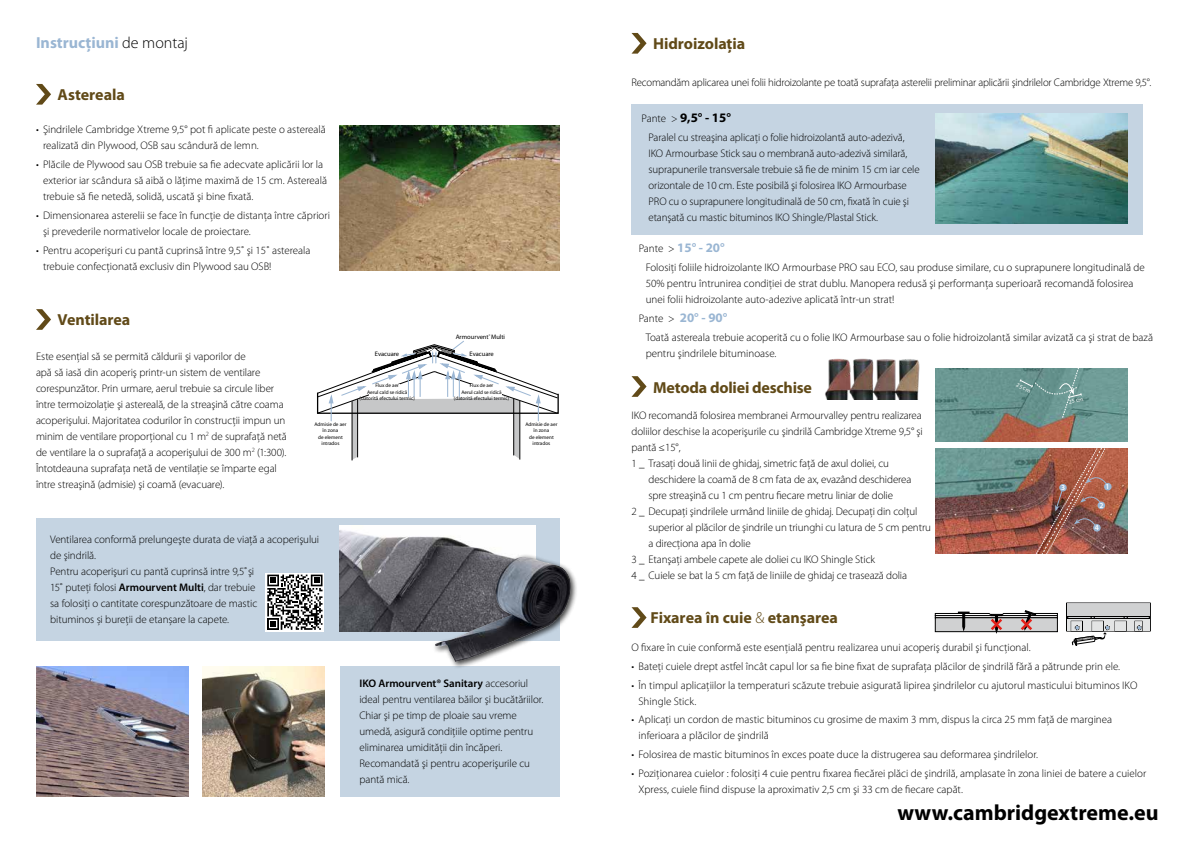
<style>
.page{position:relative;width:1191px;height:842px;background:#fff}
.page>*{position:absolute;margin:0;border:0;box-sizing:border-box;transform-origin:0 0}
.t1{font:700 22px "Myriad Pro";color:#000}
.t2{font:700 16px "Myriad Pro";letter-spacing:-.005em;color:#614a18}
.t3{font:700 16px "Myriad Pro";color:#9ab6d3}
.t4{font:700 13px "Myriad Pro";color:#9ab6d3}
.t5{font:700 13px "Myriad Pro";color:#000}
.t6{font:300 11px/16px "Myriad Pro";letter-spacing:-.005em;color:#000}
.t7{font:600 7.5px "Myriad Pro";color:#fff}
.t8{font:6.5px "Myriad Pro";color:#000}
.t9{font:6px "Myriad Pro";color:#fff}
.t10{font:5.2px/6.2px "Myriad Pro";color:#000;text-align:center}
.s1{font-weight:300;color:#000}
.s2{font-weight:600}
.s3{font-weight:300;font-size:11px}
.s4{font-weight:300;font-size:11px;color:#000}
.s5{font-weight:300}
</style>
<div class="page">
<div style="left:631px;top:104px;width:511px;height:131px;background:#c5d4e2"></div>
<div style="left:340px;top:666px;width:219px;height:131px;background:#c5d4e2"></div>
<svg style="left:36px;top:84px;width:15px;height:21px"></svg>
<svg style="left:36px;top:309px;width:15px;height:21px"></svg>
<svg style="left:317px;top:340px;width:242px;height:120px"></svg>
<div style="left:36px;top:518px;width:523px;height:122px;background:#c5d4e2"></div>
<img style="left:340px;top:526px;width:196px;height:105px">
<div style="left:432px;top:554px;width:146px;height:115px;background:#000;opacity:.75"></div>
<img style="left:492px;top:557px;width:30px;height:66px">
<img style="left:36px;top:666px;width:152px;height:131px">
<svg style="left:266px;top:573px;width:58px;height:58px"></svg>
<svg style="left:267px;top:575px;width:55px;height:55px;background:#7d7d7d"></svg>
<img style="left:340px;top:125px;width:219px;height:146px">
<svg style="left:631px;top:33px;width:15px;height:21px"></svg>
<svg style="left:631px;top:376px;width:15px;height:21px"></svg>
<svg style="left:631px;top:607px;width:15px;height:21px"></svg>
<img style="left:203px;top:666px;width:122px;height:131px">
<img style="left:935px;top:113px;width:192px;height:110px">
<div style="left:1063px;top:601px;width:91px;height:45px;background:linear-gradient(to bottom,#fff,#fff)"></div>
<svg style="left:934px;top:602px;width:216px;height:44px"></svg>
<img style="left:825px;top:358px;width:94px;height:41px">
<img style="left:935px;top:449px;width:193px;height:105px">
<img style="left:1016px;top:441px;width:100px;height:113px">
<div style="left:1097px;top:502px;width:8px;height:7px;background:#9ab6d3;border-radius:50%"></div>
<div style="left:1104px;top:483px;width:7px;height:7px;background:#9ab6d3;border-radius:50%"></div>
<div style="left:1093px;top:524px;width:7px;height:8px;background:#9ab6d3;border-radius:50%"></div>
<img style="left:935px;top:369px;width:193px;height:72px">
<svg style="left:1019px;top:368px;width:63px;height:50px;background:#6c9691"></svg>
<h2 class="t3" style="left:36px;top:32px;width:153px">Instrucţiuni <span class="s1">de montaj</span></h2>
<h2 class="t2" style="left:58px;top:84px;width:69px">Astereala</h2>
<p class="t6" style="left:43px;top:122px;width:284px;text-indent:-7px">• Şindrilele Cambridge Xtreme 9,5° pot fi aplicate peste o astereală realizată din Plywood, OSB sau scândură de lemn.</p>
<p class="t6" style="left:43px;top:157px;width:286px;text-indent:-7px">• Plăcile de Plywood sau OSB trebuie sa fie adecvate aplicării lor la exterior iar scândura să aibă o lăţime maximă de 15 cm. Astereală trebuie să fie netedă, solidă, uscată şi bine fixată.</p>
<p class="t6" style="left:43px;top:207px;width:289px;text-indent:-7px">• Dimensionarea asterelii se face în funcţie de distanţa între căpriori şi prevederile normativelor locale de proiectare.</p>
<p class="t6" style="left:43px;top:242px;width:269px;text-indent:-7px">• Pentru acoperişuri cu pantă cuprinsă între 9,5˚ şi 15˚ astereala trebuie confecţionată exclusiv din Plywood sau OSB!</p>
<h2 class="t2" style="left:58px;top:309px;width:74px">Ventilarea</h2>
<p class="t6" style="left:36px;top:348px;width:252px">Este esenţial să se permită căldurii şi vaporilor de<br>apă să iasă din acoperiş printr-un sistem de ventilare corespunzător. Prin urmare, aerul trebuie sa circule liber între termoizolaţie şi astereală, de la streaşină către coama acoperişului. Majoritatea codurilor în construcţii impun un minim de ventilare proporţional cu 1 m<sup>2</sup> de suprafaţă netă de ventilare la o suprafaţă a acoperişului de 300 m<sup>2</sup> (1:300).<br>Întotdeauna suprafaţa netă de ventilaţie se împarte egal între streaşină (admisie) şi coamă (evacuare).</p>
<p class="t8" style="left:375px;top:350px;width:26px">Evacuare</p>
<p class="t8" style="left:469px;top:350px;width:26px">Evacuare</p>
<p class="t8" style="left:456px;top:333px;width:51px">Armourvent<sup>®</sup> Multi</p>
<p class="t10" style="left:360px;top:382px;width:57px">Flux de aer<br>Aerul cald se ridică (datorită efectului termic)</p>
<p class="t10" style="left:454px;top:382px;width:57px">Flux de aer<br>Aerul cald se ridică (datorită efectului termic)</p>
<p class="t10" style="left:314px;top:421px;width:34px">Admisie de aer în zona<br>de element intrados</p>
<p class="t10" style="left:525px;top:421px;width:34px">Admisie de aer în zona<br>de element intrados</p>
<p class="t6" style="left:50px;top:531px;width:270px">Ventilarea conformă prelungeşte durata de viaţă a acoperişului de şindrilă.<br>Pentru acoperişuri cu pantă cuprinsă intre 9,5˚şi<br>15˚ puteţi folosi <span class="s2">Armourvent Multi</span>, dar trebuie<br>sa folosiţi o cantitate corespunzătoare de mastic<br>bituminos și bureții de etanșare la capete.</p>
<p class="t6" style="left:359px;top:675px;width:186px"><span class="s2">IKO Armourvent® Sanitary</span> accesoriul ideal pentru ventilarea băilor şi bucătăriilor.<br>Chiar şi pe timp de ploaie sau vreme umedă, asigură condiţiile optime pentru eliminarea umidităţii din încăperi.<br>Recomandată şi pentru acoperişurile cu pantă mică.</p>
<h2 class="t2" style="left:653px;top:33px;width:94px">Hidroizolaţia</h2>
<p class="t6" style="left:631px;top:75px;width:521px">Recomandăm aplicarea unei folii hidroizolante pe toată suprafaţa asterelii preliminar aplicării şindrilelor Cambridge Xtreme 9,5°.</p>
<p class="t5" style="left:641px;top:109px;width:91px"><span class="s3">Pante &gt;</span> 9,5° - 15°</p>
<p class="t6" style="left:648px;top:129px;width:273px">Paralel cu streaşina aplicaţi o folie hidroizolantă auto-adezivă, IKO Armourbase Stick sau o membrană auto-adezivă similară, suprapunerile transversale trebuie să fie de minim 15 cm iar cele orizontale de 10 cm. Este posibilă şi folosirea IKO Armourbase PRO cu o suprapunere longitudinală de 50 cm, fixată în cuie şi etanşată cu mastic bituminos IKO Shingle/Plastal Stick.</p>
<p class="t4" style="left:638px;top:240px;width:88px"><span class="s4">Pante &gt;</span> 15° - 20°</p>
<p class="t6" style="left:645px;top:260px;width:501px">Folosiţi foliile hidroizolante IKO Armourbase PRO sau ECO, sau produse similare, cu o suprapunere longitudinală de<br>50% pentru întrunirea condiţiei de strat dublu. Manopera redusă şi performanţa superioară recomandă folosirea unei folii hidroizolante auto-adezive aplicată într-un strat!</p>
<p class="t4" style="left:638px;top:309px;width:90px"><span class="s4">Pante &gt;</span> 20° - 90°</p>
<p class="t6" style="left:645px;top:329px;width:509px">Toată astereala trebuie acoperită cu o folie IKO Armourbase sau o folie hidroizolantă similar avizată ca şi strat de bază pentru şindrilele bituminoase.</p>
<h2 class="t2" style="left:653px;top:377px;width:160px">Metoda doliei deschise</h2>
<p class="t6" style="left:631px;top:407px;width:293px">IKO recomandă folosirea membranei Armourvalley pentru realizarea doliilor deschise la acoperişurile cu şindrilă Cambridge Xtreme 9,5° şi pantă ≤15°,<br>1 _ Trasaţi două linii de ghidaj, simetric faţă de axul doliei, cu</p>
<p class="t6" style="left:648px;top:471px;width:264px">deschidere la coamă de 8 cm fata de ax, evazând deschiderea</p>
<p class="t6" style="left:648px;top:487px;width:246px">spre streaşină cu 1 cm pentru fiecare metru liniar de dolie</p>
<p class="t6" style="left:631px;top:503px;width:287px">2 _ Decupaţi şindrilele urmând liniile de ghidaj. Decupaţi din colţul</p>
<p class="t6" style="left:648px;top:519px;width:284px">superior al plăcilor de şindrile un triunghi cu latura de 5 cm pentru</p>
<p class="t6" style="left:648px;top:535px;width:104px">a direcţiona apa în dolie</p>
<p class="t6" style="left:631px;top:551px;width:245px">3 _ Etanşaţi ambele capete ale doliei cu IKO Shingle Stick</p>
<p class="t6" style="left:631px;top:567px;width:277px">4 _ Cuiele se bat la 5 cm faţă de liniile de ghidaj ce trasează dolia</p>
<h2 class="t2" style="left:650px;top:607px;width:189px">Fixarea în cuie <span class="s5">&amp;</span> etanşarea</h2>
<p class="t6" style="left:631px;top:639px;width:400px">O fixare în cuie conformă este esenţială pentru realizarea unui acoperiş durabil şi funcţional.</p>
<p class="t6" style="left:631px;top:658px;width:490px">• Bateţi cuiele drept astfel încât capul lor sa fie bine fixat de suprafaţa plăcilor de şindrilă fără a pătrunde prin ele.</p>
<p class="t6" style="left:638px;top:677px;width:500px;text-indent:-7px">• În timpul aplicaţiilor la temperaturi scăzute trebuie asigurată lipirea şindrilelor cu ajutorul masticului bituminos IKO<br>Shingle Stick.</p>
<p class="t6" style="left:638px;top:712px;width:475px;text-indent:-7px">• Aplicaţi un cordon de mastic bituminos cu grosime de maxim 3 mm, dispus la circa 25 mm faţă de marginea inferioara a plăcilor de şindrilă</p>
<p class="t6" style="left:631px;top:746px;width:408px">• Folosirea de mastic bituminos în exces poate duce la distrugerea sau deformarea şindrilelor.</p>
<p class="t6" style="left:638px;top:765px;width:509px;text-indent:-7px">• Poziţionarea cuielor : folosiţi 4 cuie pentru fixarea fiecărei plăci de şindrilă, amplasate în zona liniei de batere a cuielor<br>Xpress, cuiele fiind dispuse la aproximativ 2,5 cm şi 33 cm de fiecare capăt.</p>
<p class="t9" style="left:1018px;top:381px;width:17px;rotate:25deg">25 cm</p>
<p class="t9" style="left:1068px;top:398px;width:17px;rotate:-12deg">25 cm</p>
<p class="t7" style="left:1105px;top:482px;width:6px">1</p>
<p class="t7" style="left:1061px;top:483px;width:6px">3</p>
<p class="t7" style="left:1099px;top:500px;width:6px">2</p>
<p class="t7" style="left:1095px;top:523px;width:6px">4</p>
<h1 class="t1" style="left:659px;top:798px;width:501px"><sub>CAMBRIDGE</sub> <sub>XTREME</sub> <sub>9,5°</sub> www.cambridgextreme.eu</h1>
</div>
